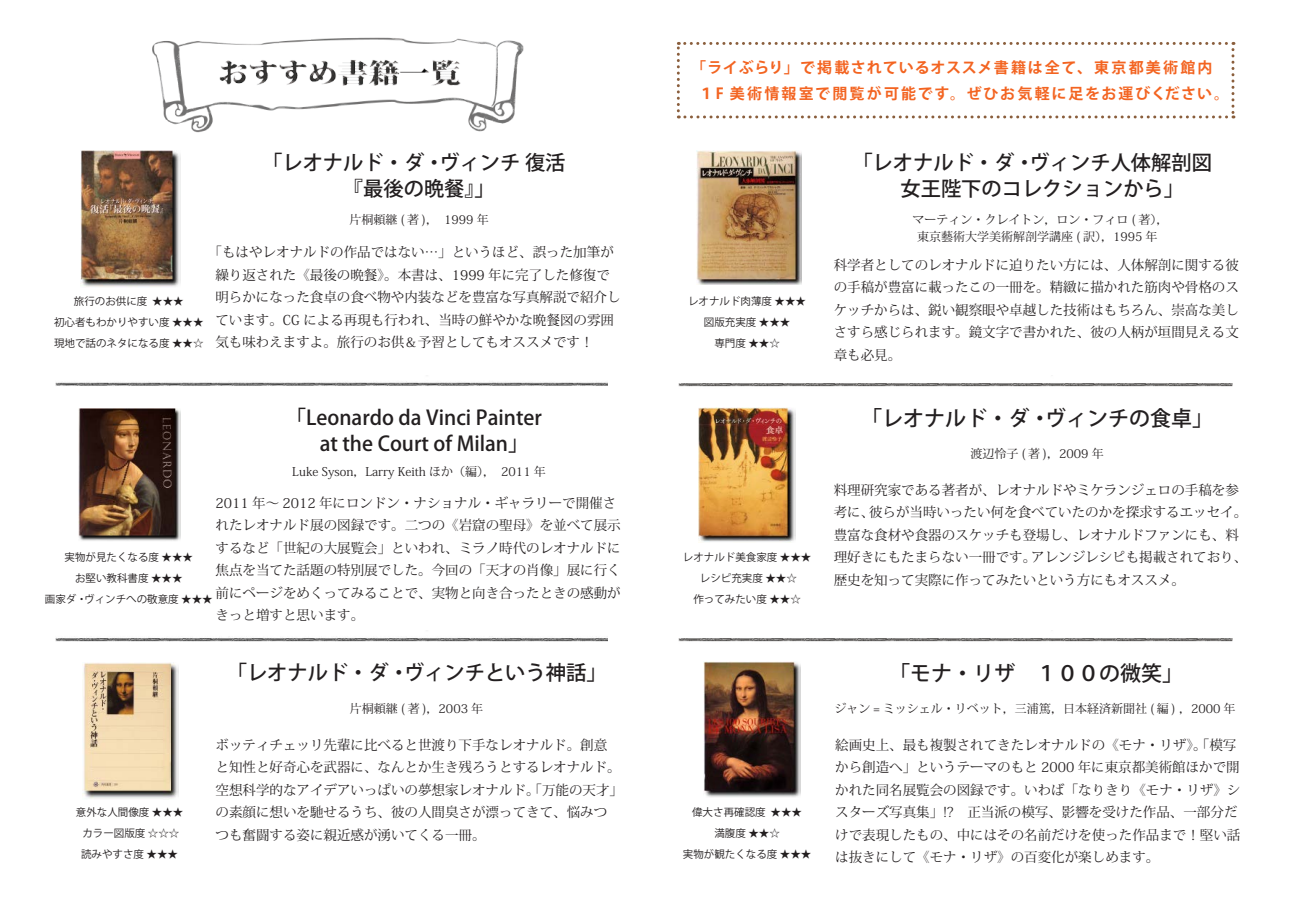
<style>
.page{position:relative;width:1289px;height:919px;background:#fff}
.page>*{position:absolute;margin:0;border:0;box-sizing:border-box;transform-origin:0 0}
.t1{font:500 21px "Koz Go Pro";color:#231f20}
.t2{font:500 20.25px/25.5px "Koz Go Pro";color:#231f20}
.t3{font:700 15px/26.2px "Koz Go Pro";letter-spacing:.115em;color:#f36421}
.t4{font:13.5px/22.5px "Koz Min Pr 6 N";color:#231f20}
.t5{font:12px/16.5px "Koz Min Pr 6 N";color:#231f20;text-align:center}
.t6{font:12px "Koz Min Pro";color:#231f20}
.t7{font:10.5px/21px "Koz Go Pro";color:#231f20;text-align:center}
</style>
<div class="page">
<img style="left:55px;top:636px;width:552px;height:6px">
<img style="left:55px;top:381px;width:552px;height:5px">
<img style="left:678px;top:638px;width:554px;height:4px">
<img style="left:678px;top:383px;width:554px;height:4px">
<img style="left:80px;top:151px;width:101px;height:136px">
<img style="left:82px;top:662px;width:96px;height:137px">
<img style="left:79px;top:408px;width:101px;height:133px">
<img style="left:703px;top:661px;width:97px;height:136px">
<img style="left:698px;top:407px;width:97px;height:135px">
<img style="left:696px;top:150px;width:105px;height:135px">
<img style="left:152px;top:37px;width:371px;height:96px">
<svg style="left:676px;top:42px;width:558px;height:76px"></svg>
<p class="t2" style="left:262px;top:151px;width:305px;text-align:center">「レオナルド・ダ・ヴィンチ 復活『最後の晩餐』」</p>
<p class="t7" style="left:54px;top:291px;width:151px">旅行のお供に度 ★★★<br>初心者もわかりやすい度 ★★★現地で話のネタになる度 ★★☆</p>
<p class="t5" style="left:349px;top:212px;width:141px">片桐頼継 ( 著 )，　1999 年</p>
<p class="t4" style="left:215px;top:241px;width:407px;text-indent:-7px">「もはやレオナルドの作品ではない…」というほど、誤った加筆が繰り返された《最後の晩餐》。本書は、1999 年に完了した修復で明らかになった食卓の食べ物や内装などを豊富な写真解説で紹介しています。CG による再現も行われ、当時の鮮やかな晩餐図の雰囲気も味わえますよ。旅行のお供＆予習としてもオススメです！</p>
<p class="t2" style="left:320px;top:406px;width:224px;text-indent:-34px">「Leonardo da Vinci Painter at the Court of Milan」</p>
<p class="t5" style="left:292px;top:463px;width:255px">Luke Syson，Larry Keith ほか（編），　2011 年</p>
<p class="t4" style="left:216px;top:492px;width:406px">2011 年～ 2012 年にロンドン・ナショナル・ギャラリーで開催されたレオナルド展の図録です。二つの《岩窟の聖母》を並べて展示するなど「世紀の大展覧会」といわれ、ミラノ時代のレオナルドに焦点を当てた話題の特別展でした。今回の「天才の肖像」展に行く前にページをめくってみることで、実物と向き合ったときの感動がきっと増すと思います。</p>
<p class="t7" style="left:45px;top:546px;width:169px">実物が見たくなる度 ★★★<br>お堅い教科書度 ★★★<br>画家ダ・ヴィンチへの敬意度 ★★★</p>
<p class="t2" style="left:227px;top:661px;width:381px">「レオナルド・ダ・ヴィンチという神話」</p>
<p class="t7" style="left:76px;top:801px;width:109px">意外な人間像度 ★★★カラー図版度 ☆☆☆読みやすさ度 ★★★</p>
<p class="t5" style="left:350px;top:701px;width:135px">片桐頼継 ( 著 )，2003 年</p>
<p class="t4" style="left:215px;top:733px;width:409px">ボッティチェッリ先輩に比べると世渡り下手なレオナルド。創意と知性と好奇心を武器に、なんとか生き残ろうとするレオナルド。空想科学的なアイデアいっぱいの夢想家レオナルド。「万能の天才」の素顔に想いを馳せるうち、彼の人間臭さが漂ってきて、悩みつつも奮闘する姿に親近感が湧いてくる一冊。</p>
<p class="t3" style="left:698px;top:55px;width:532px;text-indent:-8px">「ライぶらり」で掲載されているオススメ書籍は全て、東京都美術館内<br>１F 美術情報室で閲覧が可能です。ぜひお気軽に足をお運びください。</p>
<p class="t2" style="left:900px;top:151px;width:313px;text-indent:-48px">「レオナルド・ダ・ヴィンチ人体解剖図女王陛下のコレクションから」</p>
<p class="t7" style="left:688px;top:291px;width:119px">レオナルド肉薄度 ★★★図版充実度 ★★★<br>専門度 ★★☆</p>
<p class="t7" style="left:683px;top:546px;width:130px">レオナルド美食家度 ★★★レシピ充実度 ★★☆<br>作ってみたい度 ★★☆</p>
<p class="t5" style="left:912px;top:212px;width:257px">マーティン・クレイトン，ロン・フィロ ( 著），東京藝術大学美術解剖学講座 ( 訳），1995 年</p>
<p class="t4" style="left:833px;top:253px;width:406px;text-align:justify">科学者としてのレオナルドに迫りたい方には、人体解剖に関する彼の手稿が豊富に載ったこの一冊を。精緻に描かれた筋肉や骨格のスケッチからは、鋭い観察眼や卓越した技術はもちろん、崇高な美しさすら感じられます。鏡文字で書かれた、彼の人柄が垣間見える文章も必見。</p>
<p class="t1" style="left:861px;top:405px;width:353px">「レオナルド・ダ・ヴィンチの食卓」</p>
<p class="t6" style="left:970px;top:444px;width:135px">渡辺怜子 ( 著 )，2009 年</p>
<p class="t4" style="left:833px;top:479px;width:415px">料理研究家である著者が、レオナルドやミケランジェロの手稿を参考に、彼らが当時いったい何を食べていたのかを探求するエッセイ。豊富な食材や食器のスケッチも登場し、レオナルドファンにも、料理好きにもたまらない一冊です。アレンジレシピも掲載されており、歴史を知って実際に作ってみたいという方にもオススメ。</p>
<p class="t7" style="left:683px;top:801px;width:130px">偉大さ再確認度 ★★★<br>満腹度 ★★☆<br>実物が観たくなる度 ★★★</p>
<p class="t1" style="left:889px;top:660px;width:295px">「モナ・リザ　１００の微笑」</p>
<p class="t5" style="left:834px;top:701px;width:402px">ジャン = ミッシェル・リベット，三浦篤，日本経済新聞社 ( 編 ) ，2000 年</p>
<p class="t4" style="left:835px;top:733px;width:406px">絵画史上、最も複製されてきたレオナルドの《モナ・リザ》。「模写から創造へ」というテーマのもと 2000 年に東京都美術館ほかで開かれた同名展覧会の図録です。いわば「なりきり《モナ・リザ》シスターズ写真集」!?　正当派の模写、影響を受けた作品、一部分だけで表現したもの、中にはその名前だけを使った作品まで！堅い話は抜きにして《モナ・リザ》の百変化が楽しめます。</p>
</div>
